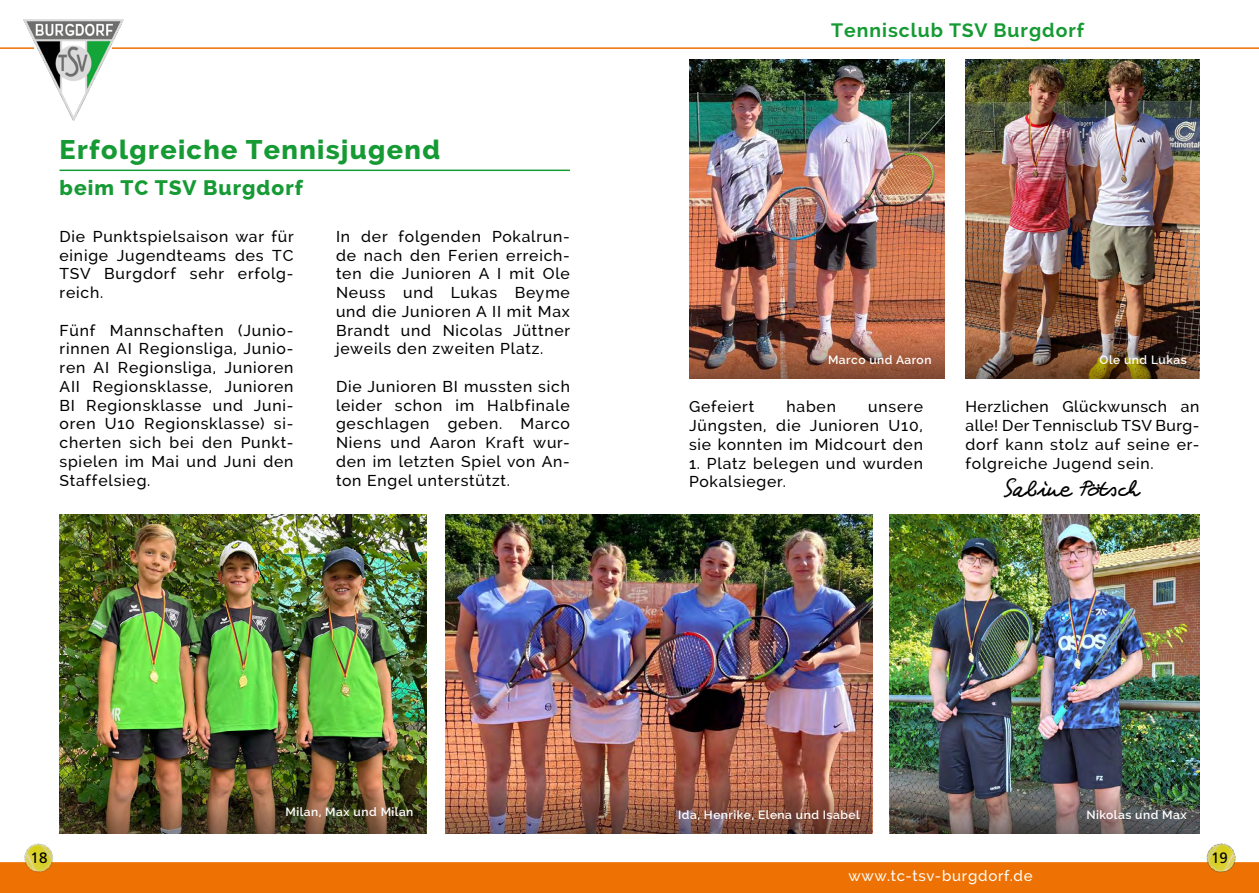
<style>
.page{position:relative;width:1259px;height:893px;background:#fff}
.page>*{position:absolute;margin:0;border:0;box-sizing:border-box;transform-origin:0 0}
.t1{font:800 27px "Raleway";letter-spacing:.05em;color:#159a34}
.t2{font:22.5px "Clay Handwriting";color:#000}
.t3{font:800 21px "Raleway";letter-spacing:.05em;color:#159a34}
.t4{font:700 19.35px "Raleway";letter-spacing:.05em;color:#159a34}
.t5{font:500 15.75px/18.8px "Raleway";letter-spacing:.05em;color:#000;text-align:justify}
.t6{font:500 15.75px "Raleway";letter-spacing:.03em;color:#000}
.t7{font:500 15px "Raleway";letter-spacing:.05em;color:#fff}
.t8{font:15px "Frutiger";color:#000}
.t9{font:600 12px "Raleway";letter-spacing:.04em;color:#fff}
</style>
<div class="page">
<div style="left:0;top:862px;width:1259px;height:31px;background:#ee7203"></div>
<hr style="left:112px;top:47px;width:1147px;height:2px;background:#ee7203">
<hr style="left:0;top:47px;width:34px;height:2px;background:#ee7203">
<img style="left:1199px;top:843px;width:41px;height:30px">
<img style="left:19px;top:843px;width:41px;height:30px">
<img style="left:24px;top:19px;width:99px;height:101px">
<img style="left:965px;top:60px;width:234px;height:269px">
<img style="left:889px;top:514px;width:310px;height:270px">
<img style="left:689px;top:60px;width:255px;height:269px">
<img style="left:446px;top:514px;width:426px;height:270px">
<img style="left:60px;top:514px;width:366px;height:270px">
<hr style="left:60px;top:170px;width:510px;height:1px;background:#159a34">
<img style="left:446px;top:784px;width:426px;height:49px">
<img style="left:889px;top:784px;width:310px;height:49px">
<img style="left:965px;top:329px;width:234px;height:49px">
<img style="left:689px;top:329px;width:255px;height:49px">
<img style="left:60px;top:784px;width:366px;height:49px">
<p class="t1" style="left:60px;top:135px;width:382px">Erfolgreiche Tennisjugend</p>
<p class="t3" style="left:60px;top:176px;width:245px">beim TC TSV Burgdorf</p>
<p class="t5" style="left:60px;top:227px;width:236px">Die Punktspielsaison war für einige Jugendteams des TC TSV Burgdorf sehr erfolg&shy;reich.</p>
<p class="t5" style="left:60px;top:321px;width:235px">Fünf Mannschaften (Junio&shy;rinnen AI Regionsliga, Junio&shy;ren AI Regionsliga, Junioren AII Regionsklasse, Junioren BI Regionsklasse und Juni&shy;oren U10 Regionsklasse) si&shy;cherten sich bei den Punkt&shy;spielen im Mai und Juni den Staffelsieg.</p>
<p class="t5" style="left:336px;top:227px;width:236px">In der folgenden Pokalrun&shy;de nach den Ferien erreich&shy;ten die Junioren A I mit Ole Neuss und Lukas Beyme und die Junioren A II mit Max Brandt und Nicolas Jüttner jeweils den zweiten Platz.</p>
<p class="t5" style="left:336px;top:377px;width:235px">Die Junioren BI mussten sich leider schon im Halbfinale geschlagen geben. Marco Niens und Aaron Kraft wur&shy;den im letzten Spiel von An&shy;ton Engel unterstützt.</p>
<p class="t4" style="left:831px;top:19px;width:254px">Tennisclub TSV Burgdorf</p>
<p class="t9" style="left:828px;top:353px;width:105px">Marco und Aaron</p>
<p class="t9" style="left:1099px;top:353px;width:89px">Ole und Lukas</p>
<p class="t5" style="left:689px;top:397px;width:67px">Gefeiert</p>
<p class="t5" style="left:786px;top:397px;width:51px">haben</p>
<p class="t5" style="left:689px;top:397px;width:235px;text-indent:179px">unsere Jüngsten, die Junioren U10, sie konnten im Midcourt den</p>
<p class="t5" style="left:689px;top:454px;width:235px">1. Platz belegen und wurden<br>Pokalsieger.</p>
<p class="t6" style="left:965px;top:398px;width:235px">Herzlichen Glückwunsch an</p>
<p class="t5" style="left:965px;top:416px;width:235px">alle! Der Tennisclub TSV Burg&shy;dorf kann stolz auf seine er&shy;folgreiche Jugend sein.</p>
<p class="t2" style="left:1004px;top:474px;width:135px">Sabine Pötsch</p>
<p class="t9" style="left:285px;top:805px;width:129px">Milan, Max und Milan</p>
<p class="t9" style="left:678px;top:808px;width:183px">Ida, Henrike, Elena und Isabel</p>
<p class="t9" style="left:1086px;top:808px;width:102px">Nikolas und Max</p>
<p class="t8" style="left:31px;top:849px;width:18px">18</p>
<p class="t8" style="left:1213px;top:850px;width:18px">21</p>
<p class="t8" style="left:1211px;top:849px;width:18px">19</p>
<p class="t7" style="left:848px;top:867px;width:186px">www.tc-tsv-burgdorf.de</p>
</div>
